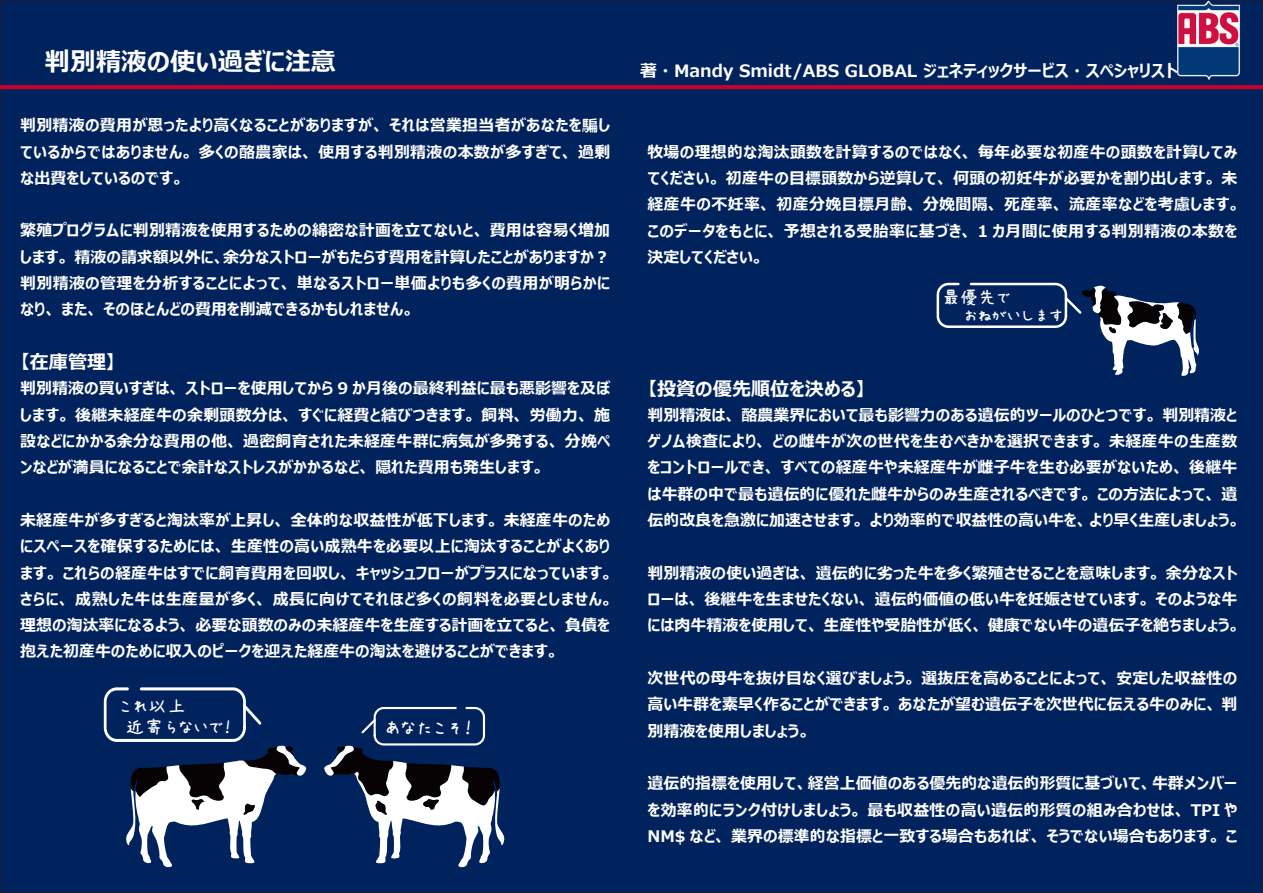
<style>
.page{position:relative;width:1263px;height:893px;background:#00225d}
.page>*{position:absolute;margin:0;border:0;box-sizing:border-box;transform-origin:0 0}
.t1{font:700 25.5px "Meiryo UI";color:#fff}
.t2{font:20.25px "AP Japanesefont";color:#fff}
.t3{font:700 19.2px "Meiryo UI";color:#fff}
.t4{font:19.2px "AP Japanesefont";color:#fff}
.t5{font:18px/18px "AP Japanesefont";color:#fff}
.t6{font:700 16.95px "Meiryo UI";color:#fff}
.t7{font:700 15.9px/26.2px "Meiryo UI";letter-spacing:.005em;color:#fff;text-align:justify}
</style>
<div class="page">
<img style="left:1177px;top:2px;width:63px;height:78px">
<hr style="left:0;top:85px;width:1263px;height:4px;background:#c2032f">
<div style="left:936px;top:283px;width:131px;height:45px;border:3px dashed #fff;border-radius:11px"></div>
<svg style="left:1063px;top:298px;width:2px;height:14px"></svg>
<svg style="left:1065px;top:285px;width:134px;height:91px"></svg>
<div style="left:104px;top:687px;width:142px;height:55px;border:3px dashed #fff;border-radius:12px"></div>
<div style="left:241px;top:706px;width:7px;height:17px;background:#00225d"></div>
<svg style="left:243px;top:704px;width:18px;height:21px"></svg>
<div style="left:374px;top:707px;width:111px;height:38px;border:2px dashed #fff;border-radius:9px"></div>
<div style="left:372px;top:720px;width:6px;height:12px;background:#00225d"></div>
<svg style="left:361px;top:719px;width:15px;height:14px"></svg>
<svg style="left:324px;top:745px;width:181px;height:123px"></svg>
<svg style="left:126px;top:745px;width:181px;height:123px"></svg>
<h1 class="t1" style="left:45px;top:44px;width:293px">判別精液の使い過ぎに注意</h1>
<p class="t7" style="left:20px;top:113px;width:592px">判別精液の費用が思ったより高くなることがありますが、それは営業担当者があなたを騙しているからではありません。多くの酪農家は、使用する判別精液の本数が多すぎて、過剰な出費をしているのです。</p>
<p class="t7" style="left:20px;top:218px;width:591px">繁殖プログラムに判別精液を使用するための綿密な計画を立てないと、費用は容易く増加します。精液の請求額以外に、余分なストローがもたらす費用を計算したことがありますか?判別精液の管理を分析することによって、単なるストロー単価よりも多くの費用が明らかになり、また、そのほとんどの費用を削減できるかもしれません。</p>
<p class="t3" style="left:20px;top:349px;width:97px">【在庫管理【</p>
<p class="t7" style="left:20px;top:376px;width:591px">判別精液の買いすぎは、ストローを使用してから 9 か月後の最終利益に最も悪影響を及ぼします。後継未経産牛の余剰頭数分は、すぐに経費と結びつきます。飼料、労働力、施設などにかかる余分な費用の他、過密飼育された未経産牛群に病気が多発する、分娩ペンなどが満員になることで余計なストレスがかかるなど、隠れた費用も発生します。</p>
<p class="t7" style="left:20px;top:508px;width:594px;text-align:left">未経産牛が多すぎると淘汰率が上昇し、全体的な収益性が低下します。未経産牛のためにスペースを確保するためには、生産性の高い成熟牛を必要以上に淘汰することがよくあります。これらの経産牛はすでに飼育費用を回収し、キャッシュフローがプラスになっています。さらに、成熟した牛は生産量が多く、成長に向けてそれほど多くの飼料を必要としません。理想の淘汰率になるよう、必要な頭数のみの未経産牛を生産する計画を立てると、負債を抱えた初産牛のために収入のピークを迎えた経産牛の淘汰を避けることができます。</p>
<p class="t4" style="left:118px;top:696px;width:70px">これ以上</p>
<p class="t4" style="left:125px;top:717px;width:109px">近寄らないで！</p>
<p class="t2" style="left:385px;top:717px;width:90px">あなたこそ!</p>
<p class="t6" style="left:640px;top:59px;width:539px">著・ Mandy Smidt/ABS GLOBAL ジェネティックサービス・スペシャリスト</p>
<p class="t7" style="left:647px;top:140px;width:594px;text-align:left">牧場の理想的な淘汰頭数を計算するのではなく、毎年必要な初産牛の頭数を計算してみてください。初産牛の目標頭数から逆算して、何頭の初妊牛が必要かを割り出します。未経産牛の不妊率、初産分娩目標月齢、分娩間隔、死産率、流産率などを考慮します。このデータをもとに、予想される受胎率に基づき、 1 カ月間に使用する判別精液の本数を決定してください。</p>
<p class="t5" style="left:964px;top:289px;width:101px;text-indent:-22px">最優先で<br>おねがいします</p>
<p class="t3" style="left:647px;top:375px;width:220px">【投資の優先順位を決める【</p>
<p class="t7" style="left:647px;top:403px;width:594px;text-align:left">判別精液は、酪農業界において最も影響力のある遺伝的ツールのひとつです。判別精液とゲノム検査により、どの雌牛が次の世代を生むべきかを選択できます。未経産牛の生産数をコントロールでき、すべての経産牛や未経産牛が雌子牛を生む必要がないため、後継牛は牛群の中で最も遺伝的に優れた雌牛からのみ生産されるべきです。この方法によって、遺伝的改良を急激に加速させます。より効率的で収益性の高い牛を、より早く生産しましょう。</p>
<p class="t7" style="left:647px;top:561px;width:594px;text-align:left">判別精液の使い過ぎは、遺伝的に劣った牛を多く繁殖させることを意味します。余分なストローは、後継牛を生ませたくない、遺伝的価値の低い牛を妊娠させています。そのような牛には肉牛精液を使用して、生産性や受胎性が低く、健康でない牛の遺伝子を絶ちましょう。</p>
<p class="t7" style="left:647px;top:666px;width:591px">次世代の母牛を抜け目なく選びましょう。選抜圧を高めることによって、安定した収益性の高い牛群を素早く作ることができます。あなたが望む遺伝子を次世代に伝える牛のみに、判別精液を使用しましょう。</p>
<p class="t7" style="left:647px;top:771px;width:592px">遺伝的指標を使用して、経営上価値のある優先的な遺伝的形質に基づいて、牛群メンバーを効率的にランク付けしましょう。最も収益性の高い遺伝的形質の組み合わせは、 TPI やNM$ など、業界の標準的な指標と一致する場合もあれば、そうでない場合もあります。こ</p>
</div>
